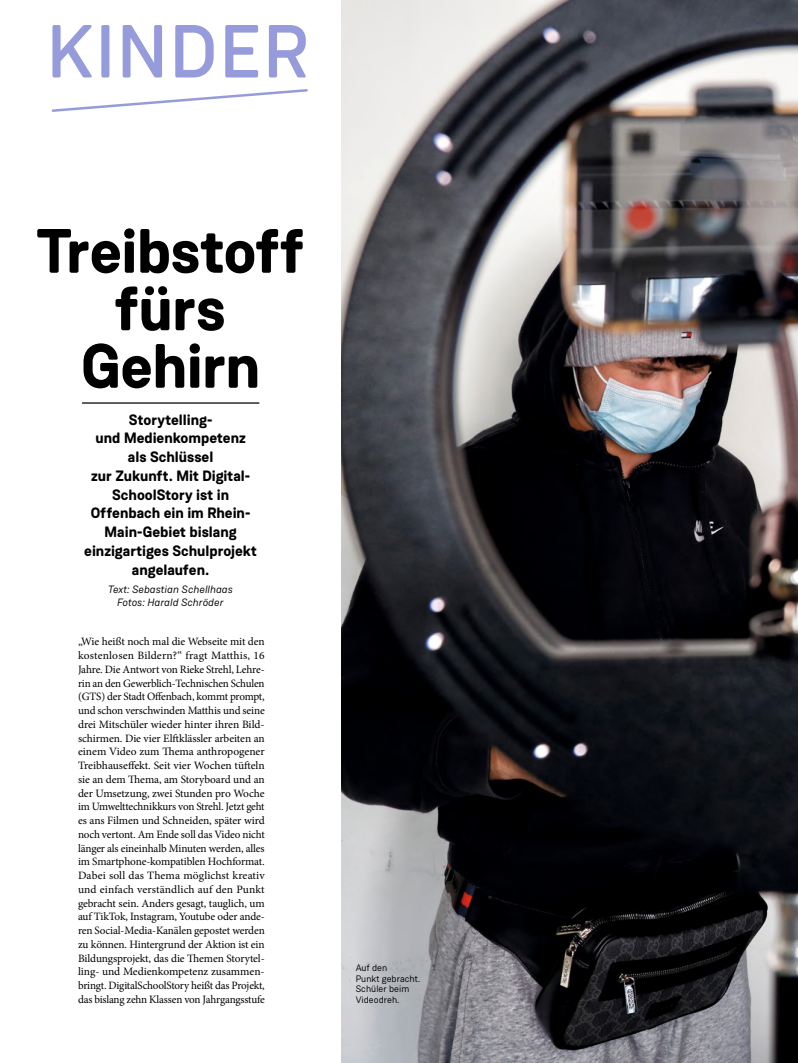
<style>
.page{position:relative;width:798px;height:1063px;background:#fff}
.page>*{position:absolute;margin:0;border:0;box-sizing:border-box;transform-origin:0 0}
.t1{font:500 75px "Weissenhof Grotesk";letter-spacing:.03em;color:#969cdb}
.t2{font:700 62.5px/57.5px "Weissenhof Grotesk";letter-spacing:-.015em;color:#000;text-align:center}
.t3{font:700 15px/18.8px "Weissenhof Grotesk";color:#000;text-align:center}
.t4{font:11.25px/13.8px "Minion Pro";letter-spacing:-.02em;color:#000;text-align:justify}
.t5{font:italic 10.62px/12.5px "Weissenhof Grotesk";letter-spacing:.01em;color:#000;text-align:center}
.t6{font:9.38px/10.6px "Weissenhof Grotesk";letter-spacing:.005em;color:#000}
</style>
<div class="page">
<img style="left:341px;top:0;width:456px;height:1063px">
<svg style="left:51px;top:89px;width:257px;height:23px"></svg>
<hr style="left:82px;top:402px;width:177px;height:2px;background:#000">
<h1 class="t1" style="left:47px;top:5px;width:263px">KINDER</h1>
<h2 class="t2" style="left:37px;top:223px;width:269px">Treibstoff fürs<br>Gehirn</h2>
<h3 class="t3" style="left:84px;top:410px;width:174px">Storytelling-<br>und Medienkompetenz<br>als Schlüssel<br>zur Zukunft. Mit Digital-<br>SchoolStory ist in<br>Offenbach ein im Rhein-<br>Main-Gebiet bislang einzigartiges Schulprojekt angelaufen.</h3>
<p class="t5" style="left:108px;top:583px;width:126px">Text: Sebastian Schellhaas<br>Fotos: Harald Schröder</p>
<p class="t4" style="left:78px;top:635px;width:188px">„Wie heißt noch mal die Webseite mit den kostenlosen Bildern?“ fragt Matthis, 16<br>Jahre. Die Antwort von Rieke Strehl, Lehre&shy;rin an den Gewerblich-Technischen Schulen (GTS) der Stadt Offenbach, kommt prompt, und schon verschwinden Matthis und seine drei Mitschüler wieder hinter ihren Bild&shy;schirmen. Die vier Elftklässler arbeiten an einem Video zum Thema anthropogener Treibhauseffekt. Seit vier Wochen tüfteln sie an dem Thema, am Storyboard und an der Umsetzung, zwei Stunden pro Woche im Umwelttechnikkurs von Strehl. Jetzt geht es ans Filmen und Schneiden, später wird noch vertont. Am Ende soll das Video nicht länger als eineinhalb Minuten werden, alles im Smartphone-kompatiblen Hochformat.<br>Dabei soll das Thema möglichst kreativ und einfach verständlich auf den Punkt gebracht sein. Anders gesagt, tauglich, um auf TikTok, Instagram, Youtube oder ande&shy;ren Social-Media-Kanälen gepostet werden zu können. Hintergrund der Aktion ist ein Bildungsprojekt, das die Themen Storytel&shy;ling- und Medienkompetenz zusammen&shy;bringt. DigitalSchoolStory heißt das Projekt, das bislang zehn Klassen von Jahrgangsstufe</p>
<p class="t6" style="left:355px;top:962px;width:66px">Auf den<br>Punkt gebracht.<br>Schüler beim<br>Videodreh.</p>
</div>
